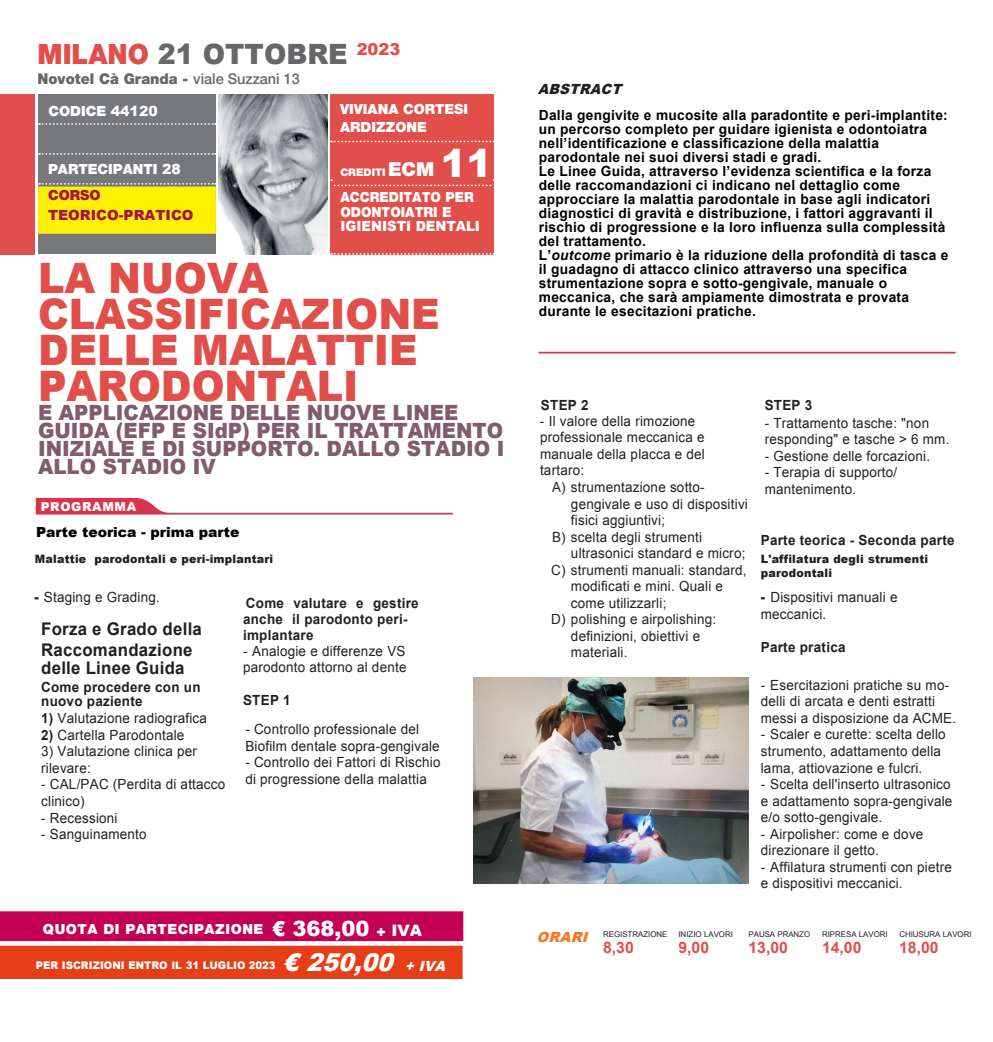
<style>
.page{position:relative;width:993px;height:1042px;background:#fff}
.page>*{position:absolute;margin:0;border:0;box-sizing:border-box;transform-origin:0 0}
.t1{font:900 42px/35.9px "Arial";color:#e04f4a;scale:.94 1}
.t2{font:900 28px "Arial";color:#67676a;scale:.96 1}
.t3{font:italic 900 24.5px "Arial";color:#fff;scale:.96 1}
.t4{font:900 21px/17.8px "Arial";color:#805c6c;scale:.94 1}
.t5{font:700 17.5px/21px "Arial";letter-spacing:.015em;color:#231f20;scale:.96 1}
.t6{font:700 15.75px "Arial";color:#e04f4a}
.t7{font:900 14.88px "Helvetica Neue LT Std";color:#67676a}
.t8{font:14px/16.6px "Arial";letter-spacing:.015em;color:#231f20;scale:.96 1}
.t9{font:700 14px/14px "Arial";letter-spacing:.02em;color:#000}
.t10{font:700 14px/16.1px "Arial";letter-spacing:.02em;color:#231f20;scale:.96 1}
.t11{font:900 14px/26.1px "Helvetica Neue LT Std";color:#fff}
.t12{font:900 14px "Helvetica Neue LT Std";letter-spacing:.04em;color:#fff}
.t13{font:900 14px/14.3px "Helvetica Neue LT Std";color:#fff;scale:.94 1}
.t14{font:900 14px "Arial";color:#000}
.t15{font:900 14px "Arial";color:#fff;scale:.94 1}
.t16{font:900 14px "Arial";color:#a71243}
.t17{font:italic 900 14px "Arial";color:#231f20;scale:.96 1}
.t18{font:900 12.25px "Arial";letter-spacing:.05em;color:#fff}
.t19{font:900 11.55px/13.7px "Arial";letter-spacing:.02em;color:#231f20;scale:.96 1}
.t20{font:900 10.5px "Arial";color:#fff;scale:.96 1}
.t21{font:900 10.5px "Helvetica Neue LT Std";color:#fff}
.t22{font:7.88px "Arial";color:#231f20}
.s1{font-family:"Helvetica Neue LT Std";color:#e04f4a}
.s2{font-style:inherit}
.s3{font-weight:500}
.s4{font-family:"Arial"}
.s5{color:#a71243}
.s6{font-size:19.25px}
.s7{font-family:"Arial";font-size:38.5px}
.s8{font-weight:900}
.s9{font-weight:700}
.s10{font-size:21px}
.s11{font-family:"Arial";font-size:21px}
.s12{font-size:15.75px}
.s13{font-family:"Arial";font-size:15.75px}
.s14{font-size:14px}
.s15{font-style:italic}
.s16{font-weight:900;font-style:italic;font-size:14px;color:#f47921}
</style>
<div class="page">
<div style="left:0;top:94px;width:35px;height:160px;background:#e04f4a"></div>
<div style="left:38px;top:94px;width:178px;height:160px;background:#76787b"></div>
<svg style="left:39px;top:123px;width:177px;height:2px"></svg>
<svg style="left:39px;top:153px;width:177px;height:2px"></svg>
<svg style="left:39px;top:183px;width:177px;height:2px"></svg>
<div style="left:38px;top:186px;width:178px;height:20px;background:#fff101"></div>
<div style="left:38px;top:200px;width:178px;height:20px;background:#fff101"></div>
<div style="left:38px;top:214px;width:178px;height:20px;background:#fff101"></div>
<div style="left:330px;top:94px;width:163px;height:160px;background:#e04f4a"></div>
<svg style="left:331px;top:141px;width:162px;height:1px"></svg>
<svg style="left:331px;top:179px;width:163px;height:7px"></svg>
<svg style="left:331px;top:253px;width:163px;height:2px"></svg>
<img style="left:218px;top:94px;width:109px;height:160px">
<hr style="left:36px;top:513px;width:416px;height:1px;background:#d6354c">
<svg style="left:36px;top:498px;width:134px;height:15px;background:#db4e62"></svg>
<hr style="left:538px;top:352px;width:417px;height:1px;background:#d6354c">
<div style="left:0;top:911px;width:463px;height:30px;background:#c30053"></div>
<div style="left:0;top:945px;width:462px;height:34px;background:#e63e16"></div>
<img style="left:473px;top:677px;width:275px;height:206px">
<h2 class="t2" style="left:38px;top:34px;width:379px"><span class="s1">MILANO</span> <span class="s2">2</span>1 OTTOBRE <sup>202</sup><sup>3</sup></h2>
<p class="t7" style="left:38px;top:70px;width:263px">NOVOTEL CÀ GRANDA - <span class="s3">viale Suzzani 13</span></p>
<p class="t11" style="left:48px;top:98px;width:111px">CODICE <span class="s4">44120</span></p>
<p class="t11" style="left:48px;top:156px;width:134px">PARTECIPANTI <span class="s4">28<br></span><span class="s5">CORSO</span></p>
<p class="t16" style="left:48px;top:205px;width:147px">TEORICO-PRATICO</p>
<p class="t11" style="left:340px;top:100px;width:130px;line-height:17.5px">VIVIANA CORTESI<br>ARDIZZONE</p>
<p class="t21" style="left:340px;top:165px;width:153px">CREDITI <span class="s6">ECM</span> <span class="s7">11</span></p>
<p class="t13" style="left:340px;top:190px;width:143px">ACCREDITATO PER<br>ODONTOIATRI <span class="s4">E</span></p>
<p class="t15" style="left:340px;top:215px;width:150px">IGIENISTI DENTALI</p>
<h1 class="t1" style="left:38px;top:259px;width:429px">LA NUOVA<br>CLASSIFICAZIONE<br>DELLE MALATTIE<br>PARODONTALI</h1>
<h3 class="t4" style="left:38px;top:403px;width:497px">E APPLICAZIONE DELLE NUOVE LINEE<br>GUIDA (EFP E SIdP) PER IL TRATTAMENTO<br>INIZIALE E DI SUPPORTO. DALLO STADIO I<br>ALLO STADIO IV</h3>
<p class="t18" style="left:41px;top:497px;width:97px">PROGRAMMA</p>
<p class="t14" style="left:36px;top:521px;width:204px">Parte teorica - prima parte</p>
<p class="t19" style="left:35px;top:551px;width:250px">Malattie parodontali e peri-implantari</p>
<p class="t8" style="left:34px;top:589px;width:132px"><span class="s8">-</span> Staging e Grading.</p>
<p class="t5" style="left:41px;top:619px;width:169px">Forza e Grado della<br>Raccomandazione</p>
<p class="t5" style="left:41px;top:657px;width:151px">delle Linee Guida</p>
<p class="t10" style="left:41px;top:680px;width:167px;line-height:14px">Come procedere con un nuovo paziente</p>
<p class="t8" style="left:41px;top:710px;width:174px"><span class="s9">1)</span> Valutazione radiografica</p>
<p class="t8" style="left:41px;top:727px;width:151px"><span class="s9">2)</span> Cartella Parodontale</p>
<p class="t8" style="left:41px;top:743px;width:164px">3) Valutazione clinica per rilevare:</p>
<p class="t8" style="left:41px;top:776px;width:193px">- CAL/PAC (Perdita di attacco clinico)</p>
<p class="t8" style="left:41px;top:809px;width:81px">- Recessioni</p>
<p class="t8" style="left:41px;top:826px;width:111px">- Sanguinamento</p>
<p class="t10" style="left:243px;top:595px;width:184px">Come valutare e gestire anche il parodonto peri&shy;implantare</p>
<p class="t8" style="left:243px;top:643px;width:172px;line-height:16.1px">- Analogie e differenze VS parodonto attorno al dente</p>
<p class="t10" style="left:243px;top:693px;width:51px">STEP 1</p>
<p class="t8" style="left:245px;top:721px;width:204px">- Controllo professionale del<br>Biofilm dentale sopra-gengivale</p>
<p class="t8" style="left:245px;top:754px;width:205px">- Controllo dei Fattori di Rischio di progressione della malattia</p>
<p class="t12" style="left:43px;top:921px;width:380px">QUOTA DI PARTECIPAZIONE <span class="s10">€</span> <span class="s11">368,00</span> <span class="s12">+</span> <span class="s13">IVA</span></p>
<p class="t20" style="left:36px;top:957px;width:251px">PER ISCRIZIONI ENTRO IL <span class="s2">31 LUGLIO 2023</span></p>
<h3 class="t3" style="left:282px;top:944px;width:176px">€250,00 <span class="s14">+IVA</span></h3>
<p class="t17" style="left:537px;top:79px;width:94px">ABSTRACT</p>
<p class="t9" style="left:538px;top:108px;width:411px">Dalla gengivite e mucosite alla paradontite e peri-implantite: un percorso completo per guidare igienista e odontoiatra nell’identificazione e classificazione della malattia parodontale nei suoi diversi stadi e gradi.<br>Le Linee Guida, attraverso l’evidenza scientifica e la forza delle raccomandazioni ci indicano nel dettaglio come approcciare la malattia parodontale in base agli indicatori diagnostici di gravità e distribuzione, i fattori aggravanti il rischio di progressione e la loro influenza sulla complessità del trattamento.<br>L’<span class="s15">outcome</span> primario è la riduzione della profondità di tasca e il guadagno di attacco clinico attraverso una specifica strumentazione sopra e sotto-gengivale, manuale o meccanica, che sarà ampiamente dimostrata e provata durante le esecitazioni pratiche.</p>
<p class="t10" style="left:540px;top:397px;width:51px">STEP 2</p>
<p class="t8" style="left:539px;top:413px;width:173px">- Il valore della rimozione professionale meccanica e manuale della placca e del tartaro:</p>
<p class="t8" style="left:552px;top:479px;width:160px">A) strumentazione sotto-</p>
<p class="t8" style="left:570px;top:495px;width:186px">gengivale e uso di dispositivi</p>
<p class="t8" style="left:570px;top:512px;width:100px">fisici aggiuntivi;</p>
<p class="t8" style="left:552px;top:528px;width:158px">B) scelta degli strumenti</p>
<p class="t8" style="left:570px;top:545px;width:183px">ultrasonici standard e micro;</p>
<p class="t8" style="left:551px;top:561px;width:205px">C) strumenti manuali: standard,</p>
<p class="t8" style="left:570px;top:578px;width:160px">modificati e mini. Quali e</p>
<p class="t8" style="left:570px;top:595px;width:101px">come utilizzarli;</p>
<p class="t8" style="left:551px;top:611px;width:173px">D) polishing e airpolishing:</p>
<p class="t8" style="left:570px;top:628px;width:136px">definizioni, obiettivi e</p>
<p class="t8" style="left:570px;top:644px;width:60px">materiali.</p>
<p class="t10" style="left:764px;top:397px;width:51px">STEP 3</p>
<p class="t8" style="left:764px;top:414px;width:194px">- Trattamento tasche: "non responding" e tasche &gt; 6 mm.</p>
<p class="t8" style="left:764px;top:447px;width:174px">- Gestione delle forcazioni.</p>
<p class="t8" style="left:764px;top:464px;width:140px">- Terapia di supporto/ mantenimento.</p>
<p class="t10" style="left:760px;top:532px;width:203px">Parte teorica - Seconda parte</p>
<p class="t19" style="left:760px;top:552px;width:176px">L'affilatura degli strumenti parodontali</p>
<p class="t8" style="left:760px;top:589px;width:144px"><span class="s8">-</span> Dispositivi manuali e meccanici.</p>
<p class="t10" style="left:760px;top:640px;width:90px">Parte pratica</p>
<p class="t8" style="left:760px;top:677px;width:205px">- Esercitazioni pratiche su mo&shy;delli di arcata e denti estratti messi a disposizione da ACME.</p>
<p class="t8" style="left:760px;top:726px;width:194px">- Scaler e curette: scelta dello strumento, adattamento della lama, attiovazione e fulcri.</p>
<p class="t8" style="left:760px;top:776px;width:201px">- Scelta dell'inserto ultrasonico e adattamento sopra-gengivale e/o sotto-gengivale.</p>
<p class="t8" style="left:760px;top:825px;width:171px">- Airpolisher: come e dove direzionare il getto.</p>
<p class="t8" style="left:760px;top:859px;width:200px">- Affilatura strumenti con pietre e dispositivi meccanici.</p>
<p class="t22" style="left:536px;top:929px;width:132px"><span class="s16">ORARI</span> REGISTRAZIONE</p>
<p class="t22" style="left:678px;top:929px;width:56px">INIZIO LAVORI</p>
<p class="t22" style="left:748px;top:929px;width:63px">PAUSA PRANZO</p>
<p class="t22" style="left:821px;top:929px;width:67px">RIPRESA LAVORI</p>
<p class="t22" style="left:899px;top:929px;width:74px">CHIUSURA LAVORI</p>
<p class="t6" style="left:603px;top:937px;width:32px">8,30</p>
<p class="t6" style="left:678px;top:937px;width:32px">9,00</p>
<p class="t6" style="left:748px;top:937px;width:41px">13,00</p>
<p class="t6" style="left:821px;top:937px;width:41px">14,00</p>
<p class="t6" style="left:898px;top:937px;width:41px">18,00</p>
</div>
